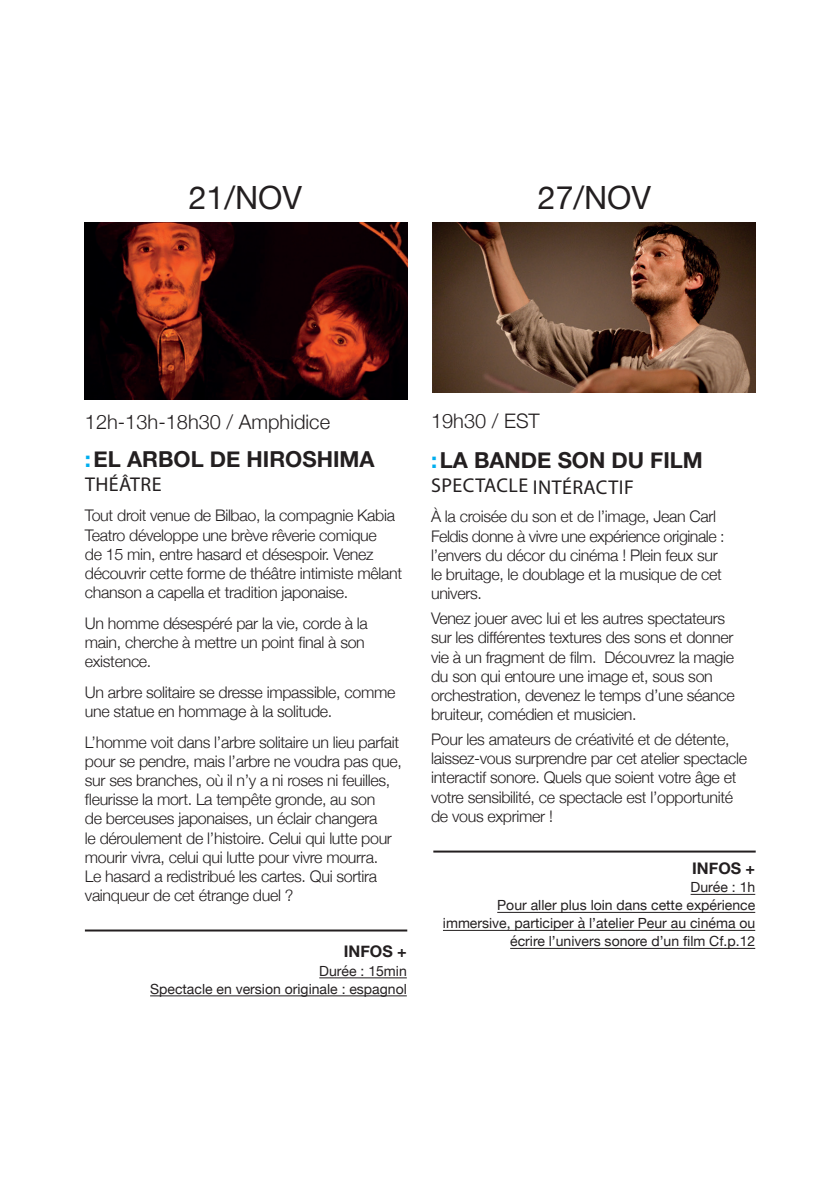
<style>
.page{position:relative;width:840px;height:1191px;background:#fff}
.page>*{position:absolute;margin:0;border:0;box-sizing:border-box;transform-origin:0 0}
.t1{font:32px "Helvetica Neue";color:#231f20}
.t2{font:700 22px "Helvetica Neue";color:#231f20}
.t3{font:300 20px "Helvetica Neue";color:#231f20}
.t4{font:20px "Myriad Pro";letter-spacing:.02em;color:#231f20}
.t5{font:300 16px/19.2px "Helvetica Neue";letter-spacing:-.02em;color:#231f20}
.t6{font:700 16px "Helvetica Neue";color:#231f20}
.t7{font:14px/18px "Helvetica Neue";color:#231f20;text-align:right}
.s1{color:#00aeef}
</style>
<div class="page">
<img style="left:85px;top:223px;width:322px;height:176px">
<hr style="left:319px;top:977px;width:87px;height:1px;background:#231f20">
<hr style="left:150px;top:995px;width:256px;height:1px;background:#231f20">
<hr style="left:85px;top:929px;width:322px;height:2px;background:#231f20">
<img style="left:432px;top:223px;width:322px;height:170px">
<hr style="left:690px;top:894px;width:64px;height:1px;background:#231f20">
<hr style="left:497px;top:912px;width:257px;height:1px;background:#231f20">
<hr style="left:442px;top:930px;width:312px;height:1px;background:#231f20">
<hr style="left:510px;top:948px;width:244px;height:1px;background:#231f20">
<hr style="left:433px;top:850px;width:322px;height:2px;background:#231f20">
<h1 class="t1" style="left:189px;top:175px;width:115px">21/NOV</h1>
<h1 class="t1" style="left:537px;top:175px;width:115px">27/NOV</h1>
<p class="t3" style="left:85px;top:406px;width:246px">12h-13h-18h30 / Amphidice</p>
<h2 class="t2" style="left:85px;top:442px;width:291px"><span class="s1">:</span> EL ARBOL DE HIROSHIMA</h2>
<p class="t4" style="left:85px;top:472px;width:78px">THÉÂTRE</p>
<p class="t5" style="left:85px;top:505px;width:318px">Tout droit venue de Bilbao, la compagnie Kabia Teatro développe une brève rêverie comique<br>de 15 min, entre hasard et désespoir. Venez découvrir cette forme de théâtre intimiste mêlant chanson a capella et tradition japonaise.</p>
<p class="t5" style="left:85px;top:612px;width:284px">Un homme désespéré par la vie, corde à la main, cherche à mettre un point final à son existence.</p>
<p class="t5" style="left:85px;top:681px;width:312px">Un arbre solitaire se dresse impassible, comme une statue en hommage à la solitude.</p>
<p class="t5" style="left:85px;top:731px;width:318px">L’homme voit dans l’arbre solitaire un lieu parfait pour se pendre, mais l’arbre ne voudra pas que, sur ses branches, où il n’y a ni roses ni feuilles, fleurisse la mort. La tempête gronde, au son<br>de berceuses japonaises, un éclair changera<br>le déroulement de l’histoire. Celui qui lutte pour mourir vivra, celui qui lutte pour vivre mourra.<br>Le hasard a redistribué les cartes. Qui sortira vainqueur de cet étrange duel ?</p>
<p class="t6" style="left:343px;top:938px;width:64px">INFOS +</p>
<p class="t7" style="left:150px;top:962px;width:258px">Durée : 15min<br>Spectacle en version originale : espagnol</p>
<p class="t3" style="left:431px;top:404px;width:110px">19h30 / EST</p>
<h2 class="t2" style="left:431px;top:443px;width:273px"><span class="s1">:</span> LA BANDE SON DU FILM</h2>
<p class="t4" style="left:431px;top:474px;width:204px">SPECTACLE INTÉRACTIF</p>
<p class="t5" style="left:431px;top:506px;width:295px">À la croisée du son et de l’image, Jean Carl Feldis donne à vivre une expérience originale : l’envers du décor du cinéma ! Plein feux sur le bruitage, le doublage et la musique de cet univers.</p>
<p class="t5" style="left:431px;top:607px;width:305px">Venez jouer avec lui et les autres spectateurs sur les différentes textures des sons et donner vie à un fragment de film. Découvrez la magie du son qui entoure une image et, sous son orchestration, devenez le temps d’une séance bruiteur, comédien et musicien.</p>
<p class="t5" style="left:431px;top:728px;width:317px">Pour les amateurs de créativité et de détente, laissez-vous surprendre par cet atelier spectacle interactif sonore. Quels que soient votre âge et votre sensibilité, ce spectacle est l’opportunité de vous exprimer !</p>
<p class="t6" style="left:691px;top:856px;width:64px">INFOS +</p>
<p class="t7" style="left:442px;top:879px;width:313px">Durée : 1h<br>Pour aller plus loin dans cette expérience immersive, participer à l’atelier Peur au cinéma ou écrire l’univers sonore d’un film Cf.p.12</p>
</div>
